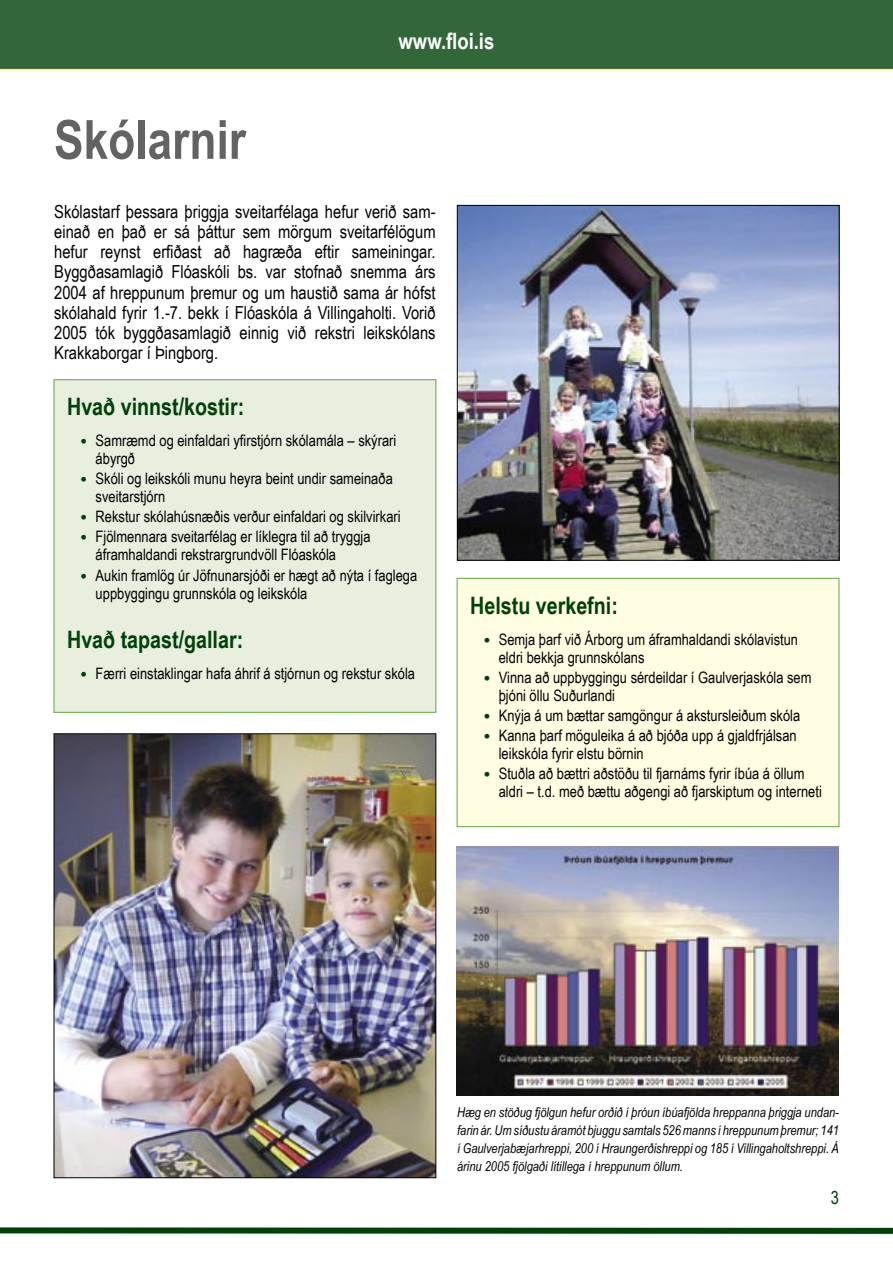
<style>
.page{position:relative;width:893px;height:1263px;background:#fff}
.page>*{position:absolute;margin:0;border:0;box-sizing:border-box;transform-origin:0 0}
.Fyrirsögn{font:700 54px "Arial Narrow";color:#636363}
.Kostir_og_gallar{font:700 24px "Arial Narrow";color:#004109}
.Kostir_og_gallar-2{font:700 22.5px "Arial Narrow";color:#fff}
.inngangur{font:18px/20.2px "Arial Narrow";color:#000;text-align:justify}
.t1{font:18px "Arial Narrow";color:#004109}
.normal_kostir_og_gallar{font:15.75px/18px "Arial Narrow";color:#000}
.myndatexti{font:italic 13.5px/18px "Arial Narrow";color:#000;text-align:justify}
.s1{font-family:"Garamond Three";font-weight:700;color:#004109}
</style>
<div class="page">
<div style="left:0;top:0;width:893px;height:70px;background:#33673a"></div>
<svg style="left:0;top:1227px;width:893px;height:7px;background:#245b2b"></svg>
<div style="left:54px;top:380px;width:382px;height:332px;background:#e8efdf"></div>
<div style="left:54px;top:379px;width:382px;height:334px;border:1px solid #5fa841"></div>
<img style="left:459px;top:207px;width:378px;height:351px">
<div style="left:457px;top:205px;width:382px;height:355px;border:1px solid #000"></div>
<div style="left:457px;top:578px;width:382px;height:249px;background:#fffde2"></div>
<div style="left:457px;top:578px;width:382px;height:249px;border:1px solid #5fa841"></div>
<img style="left:56px;top:735px;width:378px;height:441px">
<img style="left:457px;top:847px;width:382px;height:248px">
<p class="Fyrirsögn" style="left:54px;top:99px;width:193px">Skólarnir</p>
<p class="Kostir_og_gallar-2" style="left:399px;top:24px;width:97px">www.floi.is</p>
<p class="inngangur" style="left:54px;top:200px;width:383px">Skólastarf þessara þriggja sveitarfélaga hefur verið sam&shy;einað en það er sá þáttur sem mörgum sveitarfélögum hefur reynst erfiðast að hagræða eftir sameiningar.<br>Byggðasamlagið Flóaskóli bs. var stofnað snemma árs 2004 af hreppunum þremur og um haustið sama ár hófst skólahald fyrir 1.-7. bekk í Flóaskóla á Villingaholti. Vorið 2005 tók byggðasamlagið einnig við rekstri leikskólans Krakkaborgar í Þingborg.</p>
<p class="Kostir_og_gallar" style="left:67px;top:389px;width:179px">Hvað vinnst/kostir:</p>
<p class="normal_kostir_og_gallar" style="left:96px;top:431px;width:302px;text-indent:-16px"><span class="s1">•</span> Samræmd og einfaldari yfirstjórn skólamála – skýrari ábyrgð</p>
<p class="normal_kostir_og_gallar" style="left:96px;top:469px;width:299px;text-indent:-16px"><span class="s1">•</span> Skóli og leikskóli munu heyra beint undir sameinaða sveitarstjórn</p>
<p class="normal_kostir_og_gallar" style="left:80px;top:507px;width:322px"><span class="s1">•</span> Rekstur skólahúsnæðis verður einfaldari og skilvirkari</p>
<p class="normal_kostir_og_gallar" style="left:96px;top:527px;width:276px;text-indent:-16px"><span class="s1">•</span> Fjölmennara sveitarfélag er líklegra til að tryggja áframhaldandi rekstrargrundvöll Flóaskóla</p>
<p class="normal_kostir_og_gallar" style="left:96px;top:565px;width:323px;text-indent:-16px"><span class="s1">•</span> Aukin framlög úr Jöfnunarsjóði er hægt að nýta í faglega uppbyggingu grunnskóla og leikskóla</p>
<p class="Kostir_og_gallar" style="left:67px;top:621px;width:178px">Hvað tapast/gallar:</p>
<p class="normal_kostir_og_gallar" style="left:80px;top:663px;width:337px"><span class="s1">•</span> Færri einstaklingar hafa áhrif á stjórnun og rekstur skóla</p>
<p class="Kostir_og_gallar" style="left:470px;top:587px;width:149px">Helstu verkefni:</p>
<p class="normal_kostir_og_gallar" style="left:499px;top:629px;width:301px;text-indent:-16px"><span class="s1">•</span> Semja þarf við Árborg um áframhaldandi skólavistun eldri bekkja grunnskólans</p>
<p class="normal_kostir_og_gallar" style="left:499px;top:668px;width:314px;text-indent:-16px"><span class="s1">•</span> Vinna að uppbyggingu sérdeildar í Gaulverjaskóla sem þjóni öllu Suðurlandi</p>
<p class="normal_kostir_og_gallar" style="left:483px;top:706px;width:319px"><span class="s1">•</span> Knýja á um bættar samgöngur á akstursleiðum skóla</p>
<p class="normal_kostir_og_gallar" style="left:499px;top:726px;width:299px;text-indent:-16px"><span class="s1">•</span> Kanna þarf möguleika á að bjóða upp á gjaldfrjálsan leikskóla fyrir elstu börnin</p>
<p class="normal_kostir_og_gallar" style="left:499px;top:764px;width:325px;text-indent:-16px"><span class="s1">•</span> Stuðla að bættri aðstöðu til fjarnáms fyrir íbúa á öllum aldri – t.d. með bættu aðgengi að fjarskiptum og interneti</p>
<p class="myndatexti" style="left:457px;top:1103px;width:383px">Hæg en stöðug fjölgun hefur orðið í þróun íbúafjölda hreppanna þriggja undan&shy;farin ár. Um síðustu áramót bjuggu samtals 526 manns í hreppunum þremur; 141 í Gaulverjabæjarhreppi, 200 í Hraungerðishreppi og 185 í Villingaholtshreppi. Á árinu 2005 fjölgaði lítillega í hreppunum öllum.</p>
<p class="t1" style="left:831px;top:1184px;width:10px">3</p>
</div>
